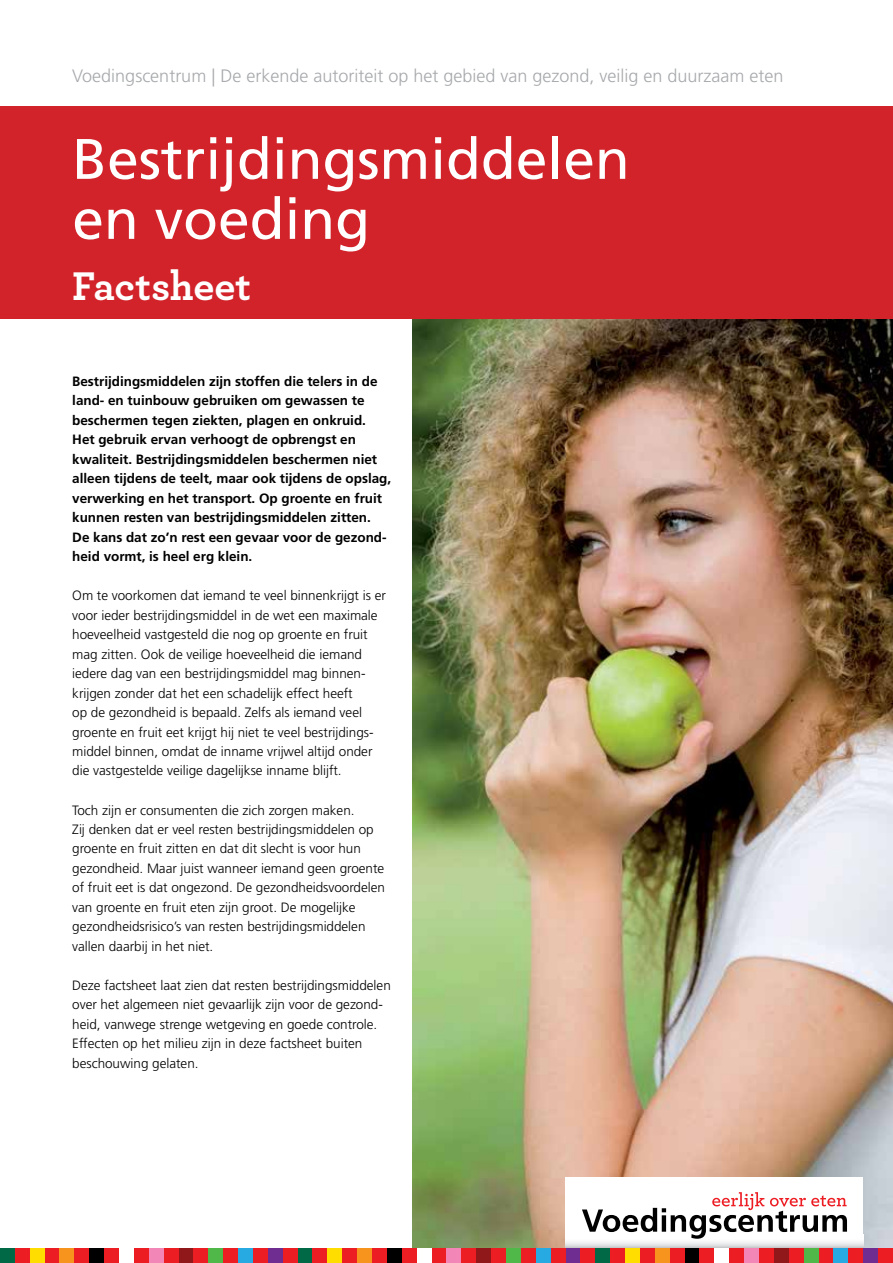
<style>
.page{position:relative;width:893px;height:1263px;background:#fff}
.page>*{position:absolute;margin:0;border:0;box-sizing:border-box;transform-origin:0 0}
.t1{font:57px/60px "Frutiger";color:#fff}
.t2{font:700 42px "Archer";letter-spacing:-.005em;color:#fff}
.t3{font:300 18px "Frutiger";color:#a7a9ac}
.t4{font:300 13.5px/19.5px "Frutiger";color:#000}
.t5{font:700 13.5px/19.5px "Frutiger";color:#000}
</style>
<div class="page">
<img style="left:412px;top:319px;width:481px;height:929px">
<div style="left:566px;top:1178px;width:297px;height:71px;background:#fff"></div>
<svg style="left:566px;top:1242px;width:297px;height:6px"></svg>
<svg style="left:582px;top:1192px;width:265px;height:47px"></svg>
<div style="left:0;top:1248px;width:15px;height:15px;background:#016945"></div>
<div style="left:15px;top:1248px;width:15px;height:15px;background:#ed1d24"></div>
<div style="left:30px;top:1248px;width:15px;height:15px;background:#fd0"></div>
<div style="left:45px;top:1248px;width:15px;height:15px;background:#ed1d24"></div>
<div style="left:60px;top:1248px;width:14px;height:15px;background:#f7941e"></div>
<div style="left:74px;top:1248px;width:15px;height:15px;background:#ed1d24"></div>
<div style="left:89px;top:1248px;width:15px;height:15px;background:#000"></div>
<div style="left:104px;top:1248px;width:15px;height:15px;background:#ed1d24"></div>
<div style="left:134px;top:1248px;width:15px;height:15px;background:#ed1d24"></div>
<div style="left:149px;top:1248px;width:15px;height:15px;background:#f287b7"></div>
<div style="left:164px;top:1248px;width:15px;height:15px;background:#ed1d24"></div>
<div style="left:179px;top:1248px;width:14px;height:15px;background:#90181b"></div>
<div style="left:193px;top:1248px;width:15px;height:15px;background:#ed1d24"></div>
<div style="left:208px;top:1248px;width:15px;height:15px;background:#50b848"></div>
<div style="left:223px;top:1248px;width:15px;height:15px;background:#ed1d24"></div>
<div style="left:238px;top:1248px;width:15px;height:15px;background:#27aae1"></div>
<div style="left:253px;top:1248px;width:15px;height:15px;background:#ed1d24"></div>
<div style="left:268px;top:1248px;width:15px;height:15px;background:#6f2c91"></div>
<div style="left:283px;top:1248px;width:15px;height:15px;background:#ed1d24"></div>
<div style="left:298px;top:1248px;width:15px;height:15px;background:#016945"></div>
<div style="left:313px;top:1248px;width:14px;height:15px;background:#ed1d24"></div>
<div style="left:327px;top:1248px;width:15px;height:15px;background:#fd0"></div>
<div style="left:342px;top:1248px;width:15px;height:15px;background:#ed1d24"></div>
<div style="left:357px;top:1248px;width:15px;height:15px;background:#f7941e"></div>
<div style="left:372px;top:1248px;width:15px;height:15px;background:#ed1d24"></div>
<div style="left:387px;top:1248px;width:15px;height:15px;background:#000"></div>
<div style="left:402px;top:1248px;width:15px;height:15px;background:#ed1d24"></div>
<div style="left:432px;top:1248px;width:14px;height:15px;background:#ed1d24"></div>
<div style="left:446px;top:1248px;width:15px;height:15px;background:#f287b7"></div>
<div style="left:461px;top:1248px;width:15px;height:15px;background:#ed1d24"></div>
<div style="left:476px;top:1248px;width:15px;height:15px;background:#90181b"></div>
<div style="left:491px;top:1248px;width:15px;height:15px;background:#ed1d24"></div>
<div style="left:506px;top:1248px;width:15px;height:15px;background:#50b848"></div>
<div style="left:521px;top:1248px;width:15px;height:15px;background:#ed1d24"></div>
<div style="left:536px;top:1248px;width:15px;height:15px;background:#27aae1"></div>
<div style="left:551px;top:1248px;width:15px;height:15px;background:#ed1d24"></div>
<div style="left:566px;top:1248px;width:14px;height:15px;background:#6f2c91"></div>
<div style="left:580px;top:1248px;width:15px;height:15px;background:#ed1d24"></div>
<div style="left:595px;top:1248px;width:15px;height:15px;background:#016945"></div>
<div style="left:610px;top:1248px;width:15px;height:15px;background:#ed1d24"></div>
<div style="left:625px;top:1248px;width:15px;height:15px;background:#fd0"></div>
<div style="left:640px;top:1248px;width:15px;height:15px;background:#ed1d24"></div>
<div style="left:655px;top:1248px;width:15px;height:15px;background:#f7941e"></div>
<div style="left:670px;top:1248px;width:15px;height:15px;background:#ed1d24"></div>
<div style="left:685px;top:1248px;width:14px;height:15px;background:#000"></div>
<div style="left:699px;top:1248px;width:15px;height:15px;background:#ed1d24"></div>
<div style="left:729px;top:1248px;width:15px;height:15px;background:#ed1d24"></div>
<div style="left:744px;top:1248px;width:15px;height:15px;background:#f287b7"></div>
<div style="left:759px;top:1248px;width:15px;height:15px;background:#ed1d24"></div>
<div style="left:774px;top:1248px;width:15px;height:15px;background:#90181b"></div>
<div style="left:789px;top:1248px;width:15px;height:15px;background:#ed1d24"></div>
<div style="left:804px;top:1248px;width:14px;height:15px;background:#50b848"></div>
<div style="left:818px;top:1248px;width:15px;height:15px;background:#ed1d24"></div>
<div style="left:833px;top:1248px;width:15px;height:15px;background:#27aae1"></div>
<div style="left:848px;top:1248px;width:15px;height:15px;background:#ed1d24"></div>
<div style="left:863px;top:1248px;width:15px;height:15px;background:#6f2c91"></div>
<div style="left:878px;top:1248px;width:15px;height:15px;background:#ed1d24"></div>
<div style="left:0;top:106px;width:893px;height:213px;background:#d2232a"></div>
<h3 class="t3" style="left:72px;top:65px;width:713px">Voedingscentrum | De erkende autoriteit op het gebied van gezond, veilig en duurzaam eten</h3>
<h1 class="t1" style="left:72px;top:129px;width:559px">Bestrijdingsmiddelen en voeding</h1>
<h2 class="t2" style="left:72px;top:252px;width:180px">Factsheet</h2>
<p class="t5" style="left:72px;top:371px;width:320px">Bestrijdingsmiddelen zijn stoffen die telers in de land- en tuinbouw gebruiken om gewassen te beschermen tegen ziekten, plagen en onkruid.<br>Het gebruik ervan verhoogt de opbrengst en kwaliteit. Bestrijdingsmiddelen beschermen niet alleen tijdens de teelt, maar ook tijdens de opslag, verwerking en het transport. Op groente en fruit kunnen resten van bestrijdingsmiddelen zitten.<br>De kans dat zo’n rest een gevaar voor de gezond&shy;heid vormt, is heel erg klein.</p>
<p class="t4" style="left:72px;top:586px;width:315px">Om te voorkomen dat iemand te veel binnenkrijgt is er voor ieder bestrijdingsmiddel in de wet een maximale hoeveelheid vastgesteld die nog op groente en fruit mag zitten. Ook de veilige hoeveelheid die iemand iedere dag van een bestrijdingsmiddel mag binnen&shy;krijgen zonder dat het een schadelijk effect heeft<br>op de gezondheid is bepaald. Zelfs als iemand veel groente en fruit eet krijgt hij niet te veel bestrijdings&shy;middel binnen, omdat de inname vrijwel altijd onder die vastgestelde veilige dagelijkse inname blijft.</p>
<p class="t4" style="left:72px;top:800px;width:314px">Toch zijn er consumenten die zich zorgen maken.<br>Zij denken dat er veel resten bestrijdingsmiddelen op groente en fruit zitten en dat dit slecht is voor hun gezondheid. Maar juist wanneer iemand geen groente of fruit eet is dat ongezond. De gezondheidsvoordelen van groente en fruit eten zijn groot. De mogelijke gezondheidsrisico’s van resten bestrijdingsmiddelen vallen daarbij in het niet.</p>
<p class="t4" style="left:72px;top:976px;width:320px">Deze factsheet laat zien dat resten bestrijdingsmiddelen over het algemeen niet gevaarlijk zijn voor de gezond&shy;heid, vanwege strenge wetgeving en goede controle.<br>Effecten op het milieu zijn in deze factsheet buiten beschouwing gelaten.</p>
</div>
